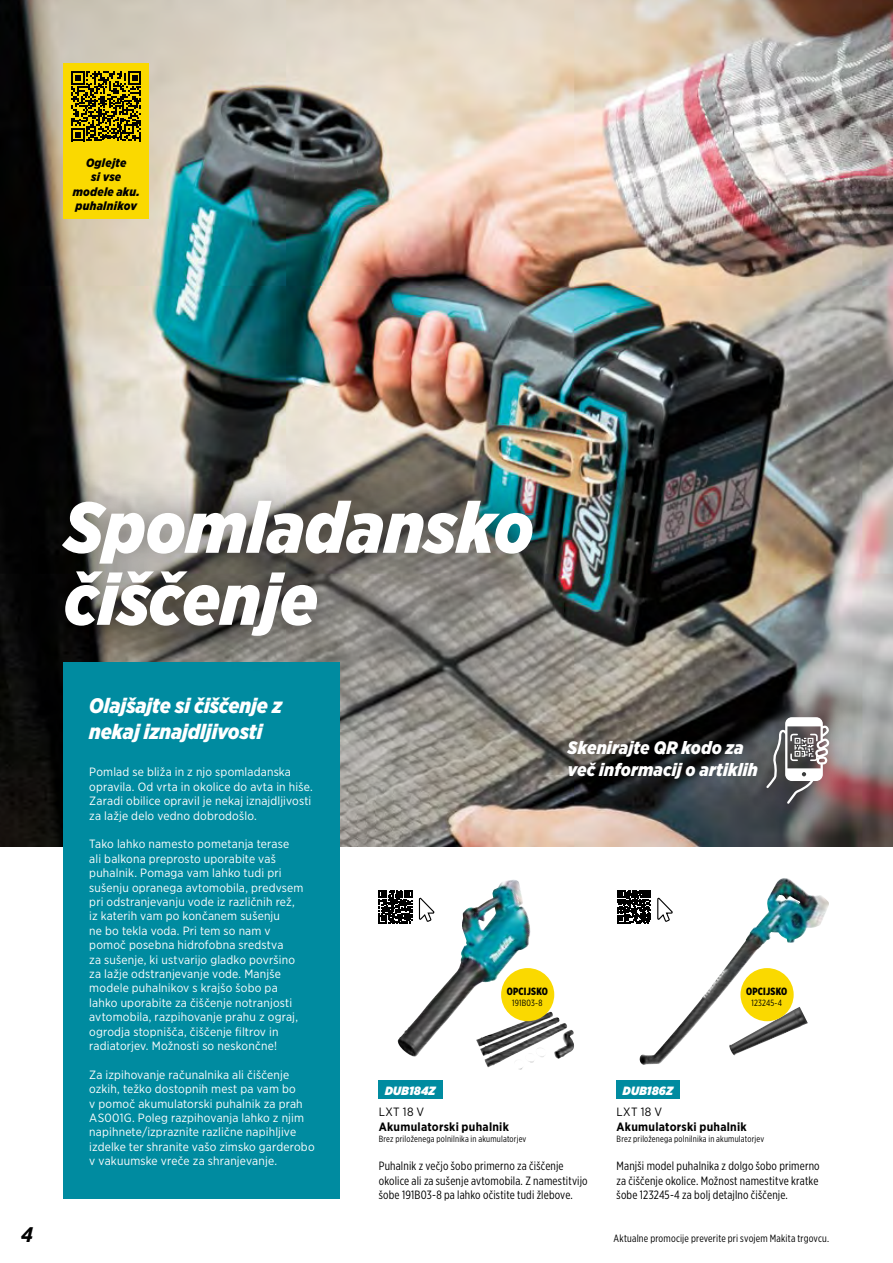
<style>
.page{position:relative;width:893px;height:1263px;background:#fff}
.page>*{position:absolute;margin:0;border:0;box-sizing:border-box;transform-origin:0 0}
.t1{font:italic 900 72px/72px "Gotham Narrow";color:#fff}
.t2{font:italic 900 21px/25.2px "Gotham Narrow";letter-spacing:-.005em;color:#fff}
.t3{font:italic 700 21px "Gotham Narrow";color:#000}
.t4{font:italic 900 18px/21.6px "Gotham Narrow";letter-spacing:.005em;color:#fff}
.t5{font:12px/14.4px "Gotham Narrow";letter-spacing:.015em;color:#fff}
.t6{font:12px/14.4px "Gotham X Narrow";letter-spacing:.015em;color:#000;text-align:justify}
.t7{font:700 12px "Gotham Narrow";letter-spacing:.02em;color:#000}
.t8{font:italic 900 12px/14.4px "Gotham Narrow";letter-spacing:.02em;color:#000;text-align:center}
.t9{font:italic 900 12px "Gotham Narrow";letter-spacing:.015em;color:#fff}
.t10{font:12px "Gotham Narrow";letter-spacing:.03em;color:#000}
.t11{font:10.5px "Gotham X Narrow";letter-spacing:.015em;color:#000}
.t12{font:900 10.5px "Gotham X Narrow";letter-spacing:.025em;color:#000}
.t13{font:9px "Gotham X Narrow";letter-spacing:.02em;color:#000}
</style>
<div class="page">
<img style="left:0;top:0;width:893px;height:846px">
<div style="left:64px;top:662px;width:276px;height:537px;background:#008ba0"></div>
<div style="left:27px;top:463px;width:543px;height:210px;background:#000;opacity:.6"></div>
<div style="left:617px;top:1080px;width:63px;height:19px;background:#008ba0"></div>
<svg style="left:617px;top:890px;width:22px;height:33px"></svg>
<div style="left:379px;top:1080px;width:64px;height:19px;background:#008ba0"></div>
<svg style="left:379px;top:890px;width:18px;height:33px"></svg>
<img style="left:397px;top:879px;width:134px;height:179px">
<img style="left:639px;top:878px;width:190px;height:187px">
<div style="left:64px;top:64px;width:85px;height:85px;background:#fad900"></div>
<svg style="left:71px;top:71px;width:70px;height:70px"></svg>
<div style="left:64px;top:149px;width:85px;height:70px;background:#fad900"></div>
<div style="left:738px;top:687px;width:121px;height:145px;background:#000;opacity:.2"></div>
<svg style="left:784px;top:717px;width:46px;height:87px"></svg>
<div style="left:541px;top:713px;width:243px;height:92px;background:#000;opacity:.2"></div>
<img style="left:476px;top:1012px;width:81px;height:35px">
<div style="left:501px;top:968px;width:53px;height:53px;background:#fad900;border-radius:50%"></div>
<img style="left:728px;top:1007px;width:80px;height:48px">
<div style="left:740px;top:968px;width:54px;height:53px;background:#fad900;border-radius:50%"></div>
<p class="t8" style="left:73px;top:155px;width:69px">Oglejte<br>si vse modele aku. puhalnikov</p>
<h1 class="t1" style="left:64px;top:491px;width:472px">Spomladansko čiščenje</h1>
<h2 class="t2" style="left:89px;top:693px;width:194px">Olajšajte si čiščenje z nekaj iznajdljivosti</h2>
<p class="t5" style="left:89px;top:765px;width:225px">Pomlad se bliža in z njo spomladanska opravila. Od vrta in okolice do avta in hiše.<br>Zaradi obilice opravil je nekaj iznajdljivosti za lažje delo vedno dobrodošlo.</p>
<p class="t5" style="left:89px;top:837px;width:216px">Tako lahko namesto pometanja terase ali balkona preprosto uporabite vaš puhalnik. Pomaga vam lahko tudi pri sušenju opranega avtomobila, predvsem pri odstranjevanju vode iz različnih rež, iz katerih vam po končanem sušenju<br>ne bo tekla voda. Pri tem so nam v pomoč posebna hidrofobna sredstva<br>za sušenje, ki ustvarijo gladko površino za lažje odstranjevanje vode. Manjše modele puhalnikov s krajšo šobo pa lahko uporabite za čiščenje notranjosti avtomobila, razpihovanje prahu z ograj, ogrodja stopnišča, čiščenje filtrov in radiatorjev. Možnosti so neskončne!</p>
<p class="t5" style="left:89px;top:1067px;width:227px">Za izpihovanje računalnika ali čiščenje ozkih, težko dostopnih mest pa vam bo<br>v pomoč akumulatorski puhalnik za prah AS001G. Poleg razpihovanja lahko z njim napihnete/izpraznite različne napihljive izdelke ter shranite vašo zimsko garderobo v vakuumske vreče za shranjevanje.</p>
<h3 class="t4" style="left:568px;top:737px;width:192px">Skenirajte QR kodo za več informacij o artiklih</h3>
<p class="t12" style="left:507px;top:985px;width:43px">OPCIJSKO</p>
<p class="t13" style="left:512px;top:997px;width:32px">191B03-8</p>
<p class="t12" style="left:746px;top:985px;width:43px">OPCIJSKO</p>
<p class="t13" style="left:751px;top:997px;width:32px">123245-4</p>
<p class="t9" style="left:385px;top:1082px;width:52px">DUB184Z</p>
<p class="t10" style="left:379px;top:1105px;width:47px">LXT 18 V</p>
<p class="t7" style="left:379px;top:1119px;width:132px">Akumulatorski puhalnik</p>
<p class="t13" style="left:379px;top:1133px;width:149px">Brez priloženega polnilnika in akumulatorjev</p>
<p class="t6" style="left:379px;top:1159px;width:210px;text-align:left">Puhalnik z večjo šobo primerno za čiščenje okolice ali za sušenje avtomobila. Z namestitvijo šobe 191B03-8 pa lahko očistite tudi žlebove.</p>
<p class="t9" style="left:623px;top:1082px;width:52px">DUB186Z</p>
<p class="t10" style="left:617px;top:1105px;width:47px">LXT 18 V</p>
<p class="t7" style="left:617px;top:1119px;width:132px">Akumulatorski puhalnik</p>
<p class="t13" style="left:617px;top:1133px;width:149px">Brez priloženega polnilnika in akumulatorjev</p>
<p class="t6" style="left:617px;top:1159px;width:205px">Manjši model puhalnika z dolgo šobo primerno za čiščenje okolice. Možnost namestitve kratke šobe 123245-4 za bolj detajlno čiščenje.</p>
<h2 class="t3" style="left:21px;top:1221px;width:13px">4</h2>
<p class="t11" style="left:614px;top:1232px;width:217px">Aktualne promocije preverite pri svojem Makita trgovcu.</p>
</div>
